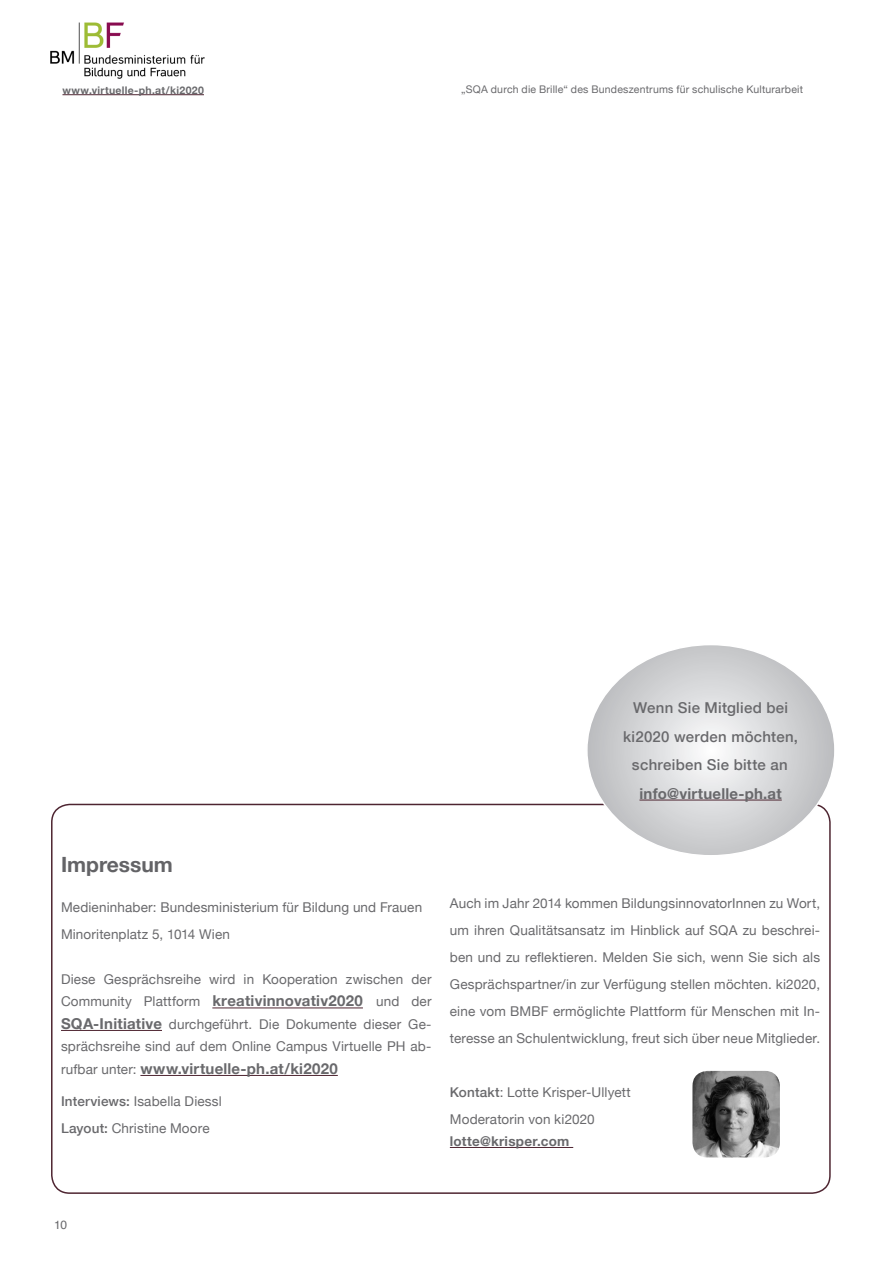
<style>
.page{position:relative;width:893px;height:1263px;background:#fff}
.page>*{position:absolute;margin:0;border:0;box-sizing:border-box;transform-origin:0 0}
.t1{font:700 21px "Helvetica Neue";color:#636366}
.t2{font:700 15px "Helvetica Neue";letter-spacing:.015em;color:#69696c}
.t3{font:500 15px/28.5px "Helvetica Neue";letter-spacing:.02em;color:#69696c;text-align:center}
.t4{font:13.5px/27px "Helvetica Neue";letter-spacing:.01em;color:#69696c;text-align:justify}
.t5{font:700 13.5px "Helvetica Neue";letter-spacing:.02em;color:#69696c}
.t6{font:12px "Helvetica";color:#69696c}
.t7{font:10.5px "Helvetica Neue";letter-spacing:.02em;color:#69696c}
.t8{font:700 10.5px "Helvetica Neue";letter-spacing:.03em;color:#69696c}
.s1{font-weight:700;font-size:15px}
.s2{font-weight:400;font-size:13.5px}
.s3{font-weight:500}
</style>
<div class="page">
<img style="left:50px;top:22px;width:155px;height:57px">
<hr style="left:62px;top:94px;width:142px;height:1px;background:#4e2531">
<img style="left:692px;top:1071px;width:88px;height:86px">
<hr style="left:212px;top:1007px;width:151px;height:1px;background:#4e2531">
<hr style="left:61px;top:1030px;width:101px;height:1px;background:#4e2531">
<hr style="left:140px;top:1075px;width:198px;height:1px;background:#4e2531">
<hr style="left:450px;top:1147px;width:123px;height:1px;background:#4e2531">
<svg style="left:587px;top:647px;width:246px;height:209px"></svg>
<hr style="left:639px;top:800px;width:143px;height:1px;background:#4e2531">
<p class="t8" style="left:62px;top:83px;width:143px">www.virtuelle-ph.at/ki2020</p>
<p class="t7" style="left:461px;top:83px;width:343px">„SQA durch die Brille“ des Bundeszentrums für schulische Kulturarbeit</p>
<p class="t3" style="left:623px;top:693px;width:176px">Wenn Sie Mitglied bei ki2020 werden möchten, schreiben Sie bitte an</p>
<p class="t2" style="left:639px;top:784px;width:144px">info@virtuelle-ph.at</p>
<p class="t1" style="left:61px;top:852px;width:113px">Impressum</p>
<p class="t4" style="left:61px;top:893px;width:363px">Medieninhaber: Bundesministerium für Bildung und Frauen</p>
<p class="t4" style="left:61px;top:920px;width:170px">Minoritenplatz 5, 1014 Wien</p>
<p class="t4" style="left:61px;top:968px;width:372px;line-height:22.5px">Diese Gesprächsreihe wird in Kooperation zwischen der Community Plattform <span class="s1">kreativinnovativ2020</span> und der <span class="s1">SQA-Initiative</span> durchgeführt. Die Dokumente dieser Ge&shy;sprächsreihe sind auf dem Online Campus Virtuelle PH ab-</p>
<p class="t2" style="left:61px;top:1059px;width:278px"><span class="s2">rufbar unter:</span> www.virtuelle-ph.at/ki2020</p>
<p class="t4" style="left:61px;top:1088px;width:162px"><span class="s3">Interviews:</span> Isabella Diessl<br><span class="s3">Layout:</span> Christine Moore</p>
<p class="t4" style="left:450px;top:889px;width:372px">Auch im Jahr 2014 kommen BildungsinnovatorInnen zu Wort, um ihren Qualitätsansatz im Hinblick auf SQA zu beschrei&shy;ben und zu reflektieren. Melden Sie sich, wenn Sie sich als Gesprächspartner/in zur Verfügung stellen möchten. ki2020, eine vom BMBF ermöglichte Plattform für Menschen mit In&shy;teresse an Schulentwicklung, freut sich über neue Mitglieder.</p>
<p class="t4" style="left:450px;top:1078px;width:182px"><span class="s3">Kontakt</span>: Lotte Krisper-Ullyett<br>Moderatorin von ki2020</p>
<p class="t5" style="left:450px;top:1133px;width:121px">lotte@krisper.com</p>
<p class="t6" style="left:54px;top:1216px;width:14px">10</p>
</div>
